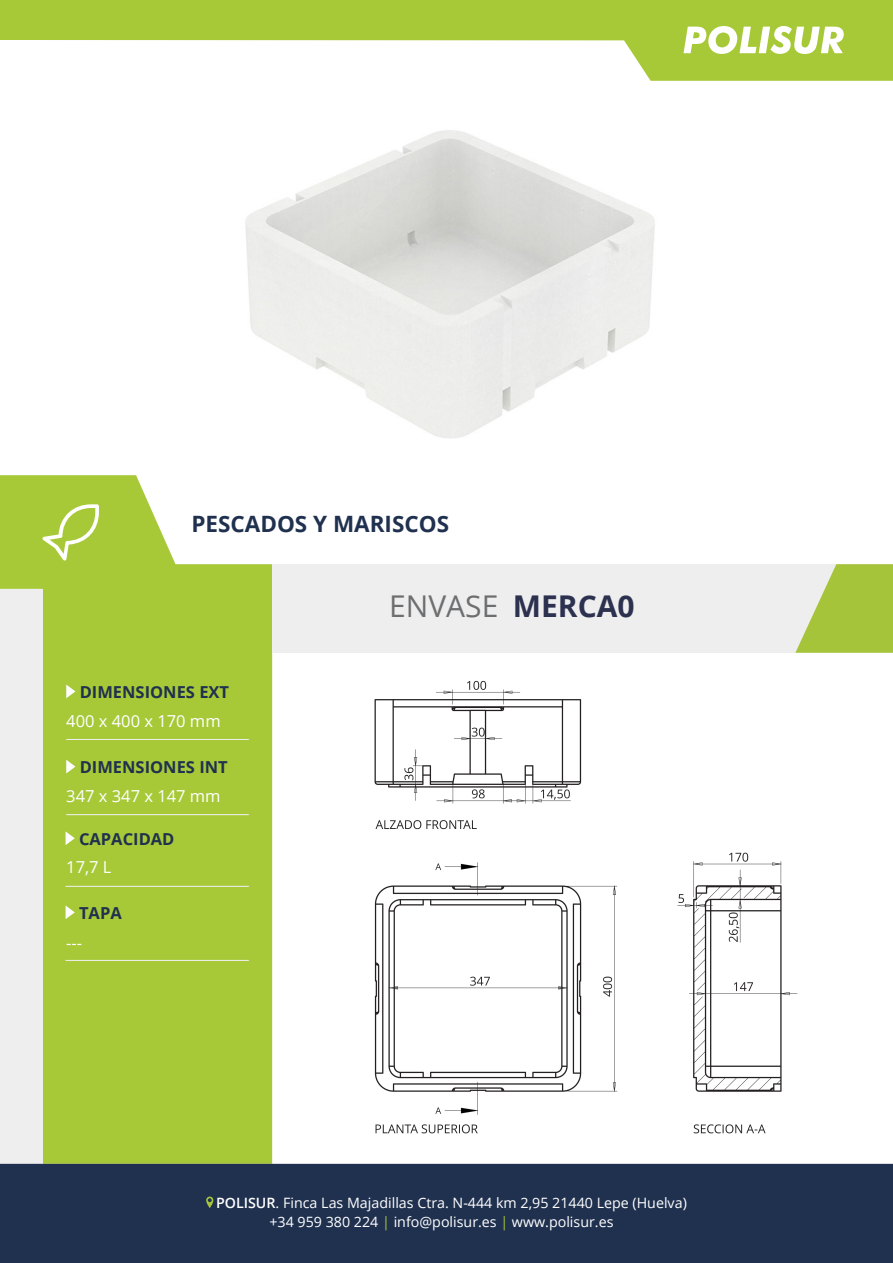
<style>
.page{position:relative;width:893px;height:1263px;background:#fff}
.page>*{position:absolute;margin:0;border:0;box-sizing:border-box;transform-origin:0 0}
.t1{font:30px "Open Sans";color:#6d6e6f}
.t2{font:700 30px "Open Sans";color:#2c314f}
.t3{font:700 22.5px "Open Sans";color:#20314f}
.t4{font:700 16.5px "Open Sans";color:#20314f}
.t5{font:16.5px "Open Sans";color:#fff}
.t6{font:14.25px/19px "Open Sans";color:#fff}
.s1{font-weight:600}
.s2{color:#a6c439}
</style>
<div class="page">
<svg style="left:0;top:475px;width:272px;height:689px;fill:#a7c938"></svg>
<svg style="left:0;top:0;width:893px;height:81px;fill:#a7c938"></svg>
<div style="left:272px;top:564px;width:620px;height:89px;background:#eeeeef"></div>
<svg style="left:684px;top:26px;width:160px;height:28px"></svg>
<div style="left:0;top:589px;width:42px;height:575px;background:#eeeeef"></div>
<svg style="left:795px;top:564px;width:98px;height:89px"></svg>
<div style="left:0;top:1164px;width:893px;height:99px;background:#20314f"></div>
<svg style="left:206px;top:1196px;width:7px;height:12px"></svg>
<svg style="left:66px;top:684px;width:9px;height:14px"></svg>
<svg style="left:66px;top:760px;width:9px;height:13px"></svg>
<svg style="left:66px;top:831px;width:9px;height:14px"></svg>
<hr style="left:66px;top:739px;width:183px;height:1px;background:#eeeeef">
<hr style="left:66px;top:814px;width:183px;height:1px;background:#eeeeef">
<hr style="left:66px;top:886px;width:183px;height:1px;background:#eeeeef">
<svg style="left:66px;top:905px;width:9px;height:14px"></svg>
<hr style="left:66px;top:960px;width:183px;height:1px;background:#eeeeef">
<svg style="left:42px;top:504px;width:57px;height:56px"></svg>
<img style="left:245px;top:130px;width:410px;height:309px">
<img style="left:374px;top:680px;width:424px;height:454px">
<h2 class="t3" style="left:191px;top:508px;width:259px">PESCADOS Y MARISCOS</h2>
<h1 class="t1" style="left:389px;top:586px;width:111px">ENVASE</h1>
<h1 class="t2" style="left:513px;top:585px;width:123px">MERCA0</h1>
<p class="t4" style="left:80px;top:681px;width:151px">DIMENSIONES EXT</p>
<p class="t5" style="left:66px;top:709px;width:156px">400 x 400 x 170 mm</p>
<p class="t4" style="left:80px;top:756px;width:150px">DIMENSIONES INT</p>
<p class="t5" style="left:66px;top:784px;width:156px">347 x 347 x 147 mm</p>
<p class="t4" style="left:79px;top:827px;width:97px">CAPACIDAD</p>
<p class="t5" style="left:66px;top:856px;width:47px">17,7 L</p>
<p class="t4" style="left:79px;top:901px;width:44px">TAPA</p>
<p class="t5" style="left:66px;top:932px;width:17px">---</p>
<p class="t6" style="left:269px;top:1193px;width:419px;text-indent:-53px"><span class="s1">POLISUR</span>. Finca Las Majadillas Ctra. N-444 km 2,95 21440 Lepe (Huelva) +34 959 380 224 <span class="s2">|</span> info@polisur.es <span class="s2">|</span> www.polisur.es</p>
</div>
